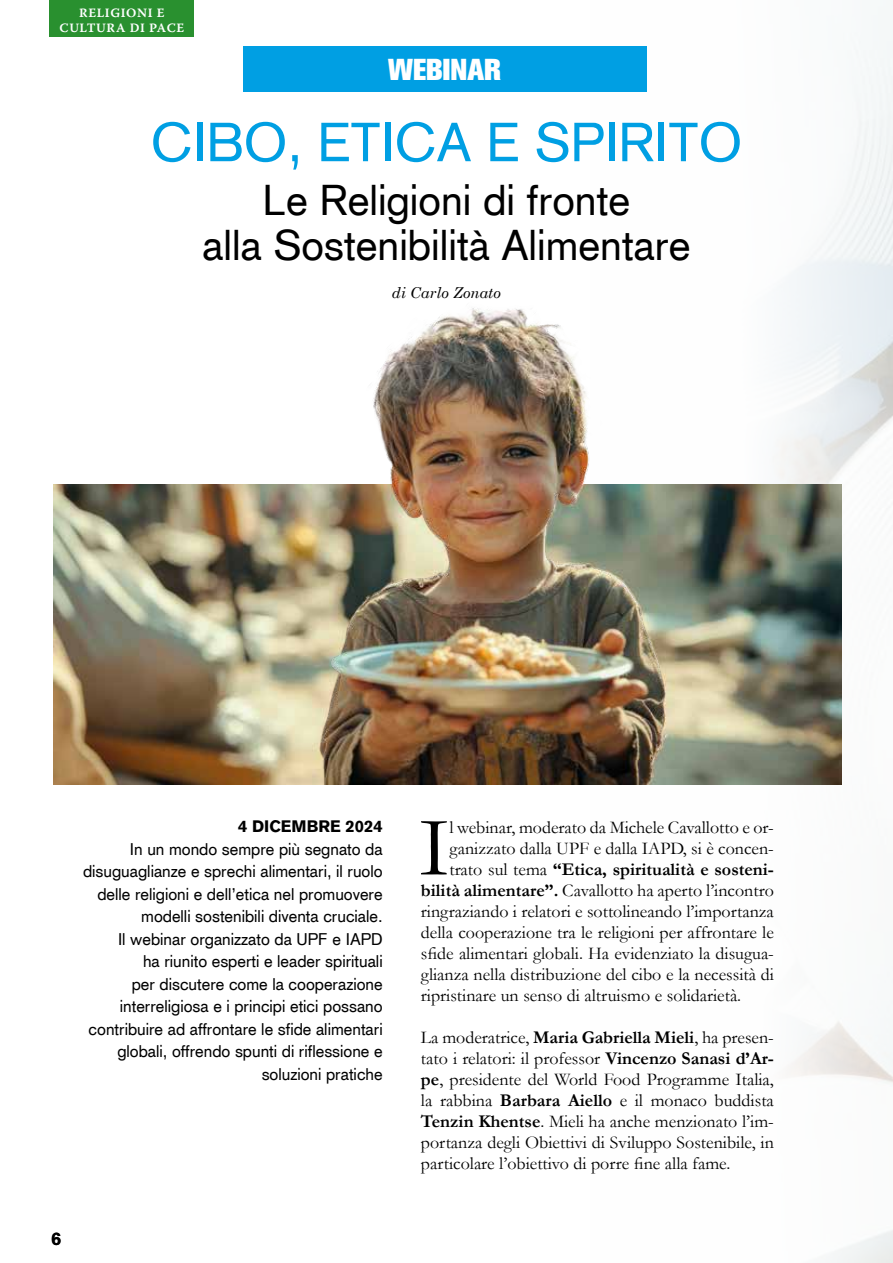
<style>
.page{position:relative;width:893px;height:1263px;background:#fff}
.page>*{position:absolute;margin:0;border:0;box-sizing:border-box;transform-origin:0 0}
.t1{font:85.35px "Garamond";color:#000}
.t2{font:54px "Akzidenz Grotesk CE";color:#009fe3}
.t3{font:42px/45px "Akzidenz Grotesk CE";color:#000;text-align:center}
.t4{font:30px "Akzidenz Grotesk BQ X Bold Alt";color:#fff}
.t5{font:18px/21px "Garamond";color:#000;text-align:justify}
.t6{font:700 18px "Garamond";color:#000}
.t7{font:700 18px "Akzidenz Grotesk BQ";color:#000}
.t8{font:16.5px/22.5px "Akzidenz Grotesk CE";color:#000;text-align:right}
.t9{font:700 16.5px "Akzidenz Grotesk BQ";color:#000}
.t10{font:italic 15px "Century Schoolbook";color:#000}
.t11{font:12.75px/12px "Warnock Pro Semibold Capt";letter-spacing:.045em;color:#fff;text-align:center}
.s1{font-weight:400}
.s2{font-weight:700}
</style>
<div class="page">
<div style="left:50px;top:0;width:144px;height:37px;background:#29902f"></div>
<img style="left:53px;top:258px;width:789px;height:526px">
<div style="left:243px;top:46px;width:404px;height:45px;background:#009fe3"></div>
<p class="t11" style="left:59px;top:10px;width:126px">RELIGIONI E<br>CULTURA DI PACE</p>
<h3 class="t4" style="left:388px;top:52px;width:115px">WEBINAR</h3>
<h2 class="t2" style="left:151px;top:107px;width:593px">CIBO, ETICA E SPIRITO</h2>
<h3 class="t3" style="left:203px;top:177px;width:489px">Le Religioni di fronte<br>alla Sostenibilità Alimentare</h3>
<p class="t10" style="left:392px;top:284px;width:111px">di Carlo Zonato</p>
<p class="t9" style="left:238px;top:817px;width:146px">4 DICEMBRE 2024</p>
<p class="t8" style="left:83px;top:838px;width:301px">In un mondo sempre più segnato da disuguaglianze e sprechi alimentari, il ruolo delle religioni e dell’etica nel promuovere modelli sostenibili diventa cruciale.<br>Il webinar organizzato da UPF e IAPD<br>ha riunito esperti e leader spirituali<br>per discutere come la cooperazione interreligiosa e i principi etici possano contribuire ad affrontare le sfide alimentari globali, offrendo spunti di riflessione e soluzioni pratiche</p>
<p class="t7" style="left:51px;top:1228px;width:12px">6</p>
<h1 class="t1" style="left:419px;top:796px;width:32px">I</h1>
<p class="t5" style="left:449px;top:816px;width:326px">l webinar, moderato da Michele Cavallotto e or-</p>
<p class="t5" style="left:449px;top:837px;width:326px">ganizzato dalla UPF e dalla IAPD, si è concen-</p>
<p class="t6" style="left:449px;top:858px;width:326px"><span class="s1">trato sul tema</span> “Etica, spiritualità e sosteni-</p>
<p class="t5" style="left:421px;top:879px;width:354px"><span class="s2">bilità alimentare”.</span> Cavallotto ha aperto l’incontro</p>
<p class="t5" style="left:421px;top:900px;width:354px">ringraziando i relatori e sottolineando l’importanza</p>
<p class="t5" style="left:421px;top:921px;width:354px">della cooperazione tra le religioni per affrontare le</p>
<p class="t5" style="left:421px;top:942px;width:354px">sfide alimentari globali. Ha evidenziato la disugua-</p>
<p class="t5" style="left:421px;top:963px;width:354px">glianza nella distribuzione del cibo e la necessità di</p>
<p class="t5" style="left:421px;top:984px;width:322px">ripristinare un senso di altruismo e solidarietà.</p>
<p class="t5" style="left:421px;top:1026px;width:354px">La moderatrice, <span class="s2">Maria Gabriella Mieli</span>, ha presen&shy;tato i relatori: il professor <span class="s2">Vincenzo Sanasi d’Ar&shy;pe</span>, presidente del World Food Programme Italia, la rabbina <span class="s2">Barbara Aiello</span> e il monaco buddista <span class="s2">Tenzin Khentse</span>. Mieli ha anche menzionato l’im&shy;portanza degli Obiettivi di Sviluppo Sostenibile, in particolare l’obiettivo di porre fine alla fame.</p>
</div>
